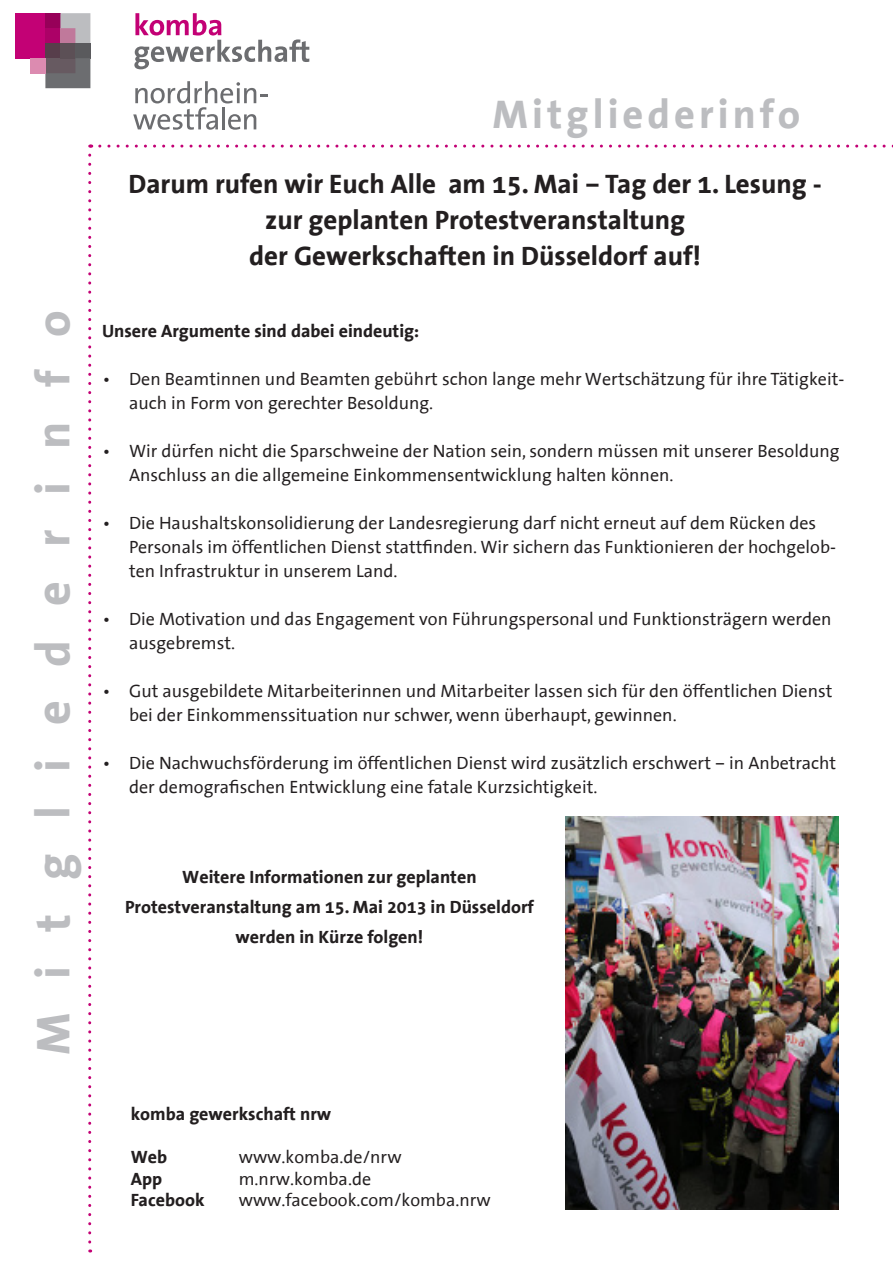
<style>
.page{position:relative;width:893px;height:1263px;background:#fff}
.page>*{position:absolute;margin:0;border:0;box-sizing:border-box;transform-origin:0 0}
.t1{font:700 48px "The Sans Office";letter-spacing:.71em;color:#bcbdc0}
.t2{font:700 40.5px "The Sans Office";letter-spacing:.1em;color:#bcbdc0}
.t3{font:700 27px "The Sans Office";color:#231f20}
.t4{font:18px/24px "The Sans Office";color:#231f20}
.t5{font:700 18px/30px "The Sans Office";color:#231f20;text-align:center}
</style>
<div class="page">
<svg style="left:88px;top:155px;width:3px;height:1097px"></svg>
<svg style="left:100px;top:145px;width:793px;height:3px"></svg>
<svg style="left:134px;top:13px;width:175px;height:56px"></svg>
<svg style="left:133px;top:81px;width:134px;height:49px"></svg>
<div style="left:15px;top:13px;width:30px;height:45px;background:#c30175"></div>
<div style="left:45px;top:13px;width:15px;height:15px;background:#970059"></div>
<div style="left:45px;top:28px;width:15px;height:15px;background:#ac0167"></div>
<div style="left:45px;top:43px;width:15px;height:15px;background:#573e4b"></div>
<svg style="left:60px;top:13px;width:30px;height:30px"></svg>
<div style="left:60px;top:43px;width:15px;height:15px;background:#5c5056"></div>
<div style="left:75px;top:43px;width:15px;height:15px;background:#5a5a5d"></div>
<svg style="left:45px;top:58px;width:45px;height:30px"></svg>
<div style="left:30px;top:58px;width:15px;height:15px;background:#dc8bb0"></div>
<img style="left:566px;top:816px;width:273px;height:394px">
<p class="t1" style="left:28px;top:1055px;width:747px;rotate:-90deg">Mitgliederinfo</p>
<p class="t2" style="left:492px;top:93px;width:309px">Mitgliederinfo</p>
<p class="t3" style="left:128px;top:169px;width:695px">Darum rufen wir Euch Alle am 15. Mai – Tag der 1. Lesung -</p>
<p class="t3" style="left:265px;top:205px;width:421px">zur geplanten Protestveranstaltung</p>
<p class="t3" style="left:249px;top:241px;width:453px">der Gewerkschaften in Düsseldorf auf!</p>
<p class="t5" style="left:102px;top:316px;width:319px">Unsere Argumente sind dabei eindeutig:</p>
<p class="t4" style="left:129px;top:368px;width:717px;text-indent:-27px">• Den Beamtinnen und Beamten gebührt schon lange mehr Wertschätzung für ihre Tätigkeit&shy;auch in Form von gerechter Besoldung.</p>
<p class="t4" style="left:129px;top:440px;width:712px;text-indent:-27px">• Wir dürfen nicht die Sparschweine der Nation sein, sondern müssen mit unserer Besoldung<br>Anschluss an die allgemeine Einkommensentwicklung halten können.</p>
<p class="t4" style="left:129px;top:512px;width:709px;text-indent:-27px">• Die Haushaltskonsolidierung der Landesregierung darf nicht erneut auf dem Rücken des<br>Personals im öffentlichen Dienst stattfinden. Wir sichern das Funktionieren der hochgelob&shy;ten Infrastruktur in unserem Land.</p>
<p class="t4" style="left:129px;top:608px;width:704px;text-indent:-27px">• Die Motivation und das Engagement von Führungspersonal und Funktionsträgern werden ausgebremst.</p>
<p class="t4" style="left:129px;top:680px;width:705px;text-indent:-27px">• Gut ausgebildete Mitarbeiterinnen und Mitarbeiter lassen sich für den öffentlichen Dienst bei der Einkommenssituation nur schwer, wenn überhaupt, gewinnen.</p>
<p class="t4" style="left:129px;top:752px;width:709px;text-indent:-27px">• Die Nachwuchsförderung im öffentlichen Dienst wird zusätzlich erschwert – in Anbetracht der demografischen Entwicklung eine fatale Kurzsichtigkeit.</p>
<p class="t5" style="left:182px;top:862px;width:296px">Weitere Informationen zur geplanten</p>
<p class="t5" style="left:125px;top:892px;width:410px">Protestveranstaltung am 15. Mai 2013 in Düsseldorf werden in Kürze folgen!</p>
<p class="t5" style="left:131px;top:1099px;width:202px">komba gewerkschaft nrw</p>
<p class="t5" style="left:131px;top:1143px;width:38px">Web</p>
<p class="t4" style="left:239px;top:1146px;width:164px">www.komba.de/nrw</p>
<p class="t5" style="left:131px;top:1164px;width:33px">App</p>
<p class="t4" style="left:239px;top:1167px;width:134px">m.nrw.komba.de</p>
<p class="t5" style="left:131px;top:1186px;width:75px">Facebook</p>
<p class="t4" style="left:239px;top:1189px;width:254px">www.facebook.com/komba.nrw</p>
</div>
